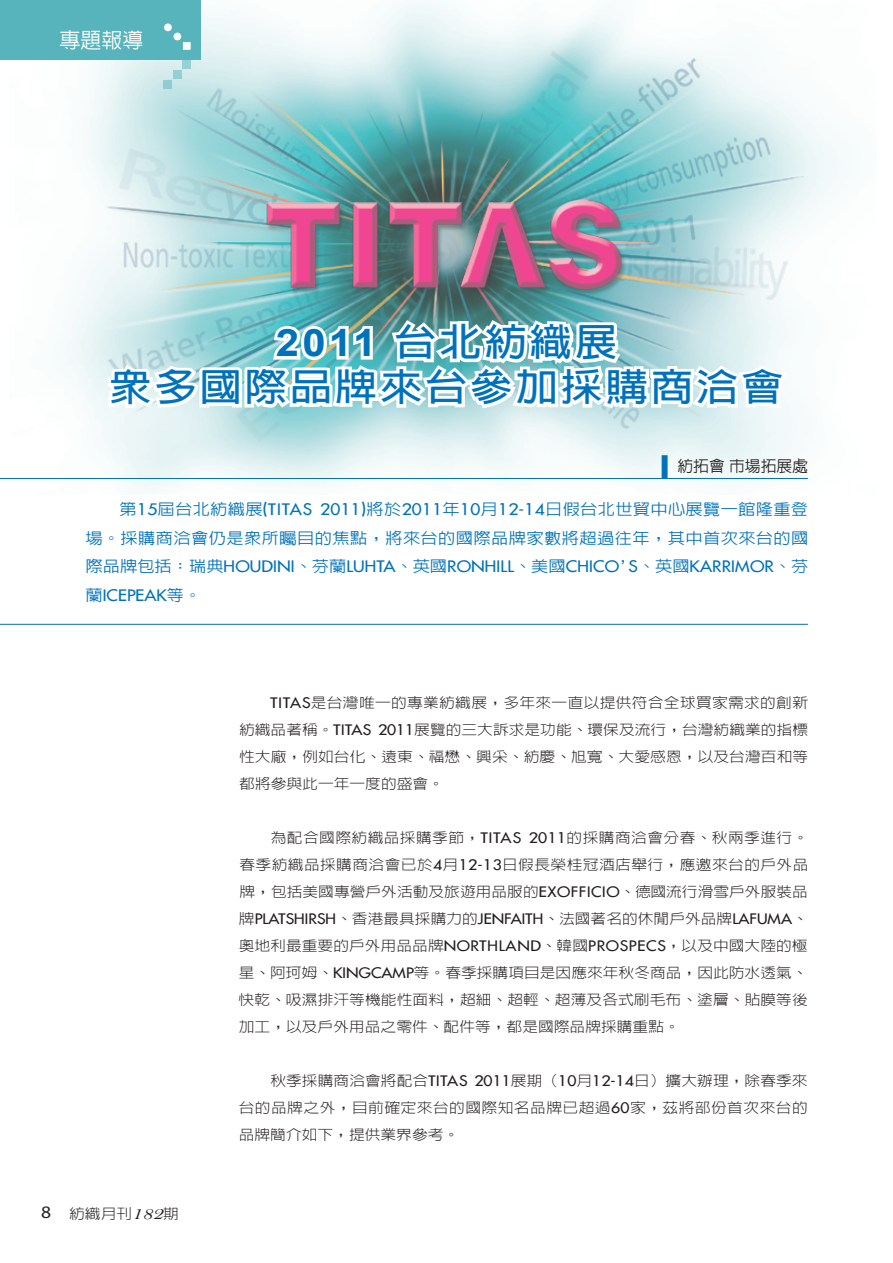
<style>
.page{position:relative;width:893px;height:1263px;background:#fff}
.page>*{position:absolute;margin:0;border:0;box-sizing:border-box;transform-origin:0 0}
.t1{font:700 37.8px/45px "AR Hei B5";letter-spacing:.075em;color:#0072bc;text-align:center;scale:1.11 1}
.t2{font:500 21px "AR Hei B5";color:#fff}
.t3{font:500 15.75px "AR Hei B5";color:#231f20}
.t4{font:500 15.45px/28.5px "AR Hei B5";letter-spacing:.025em;color:#0072bc;text-align:right;scale:1.11 1}
.t5{font:15.45px/28.5px "Futura 2";letter-spacing:.005em;color:#0072bc;scale:1.11 1}
.t6{font:300 14.1px/27px "AR Hei B5";letter-spacing:.005em;color:#231f20;text-align:justify;scale:1.11 1}
.t7{font:14.1px "Futura 2";color:#231f20;scale:1.11 1}
.s1{font-family:"Arial"}
.s2{font-size:23.7px;color:#0072bc}
.s3{font-family:"Futura 2";font-weight:400}
.s4{font-family:"AR Hei B5";font-weight:500}
.s5{font-family:"AR Hei B5";font-weight:300}
.s6{font-family:"Myriad Pro";font-weight:400;font-size:17.55px}
.s7{font-family:"Bell MT Italic";font-weight:400;font-size:18.9px}
</style>
<div class="page">
<img style="left:65px;top:0;width:778px;height:491px">
<img style="left:193px;top:161px;width:502px;height:155px">
<div style="left:0;top:0;width:200px;height:60px;background:#57b4bc"></div>
<div style="left:164px;top:23px;width:8px;height:8px;background:#fff;border-radius:50%"></div>
<div style="left:173px;top:33px;width:8px;height:7px;background:#fff;border-radius:50%"></div>
<div style="left:183px;top:61px;width:8px;height:8px;background:#98d0d5"></div>
<div style="left:173px;top:70px;width:9px;height:9px;background:#94cfd4"></div>
<div style="left:164px;top:80px;width:8px;height:8px;background:#90cdd3"></div>
<div style="left:183px;top:42px;width:8px;height:8px;background:#fff"></div>
<svg style="left:102px;top:316px;width:689px;height:96px"></svg>
<hr style="left:0;top:478px;width:808px;height:1px;background:#0072bc">
<hr style="left:0;top:624px;width:808px;height:1px;background:#0072bc">
<h2 class="t2" style="left:60px;top:29px;width:85px">專題報導</h2>
<h1 class="t1" style="left:109px;top:320px;width:609px"><span class="s1">2011</span> 台北紡織展<br>眾多國際品牌來台參加採購商洽會</h1>
<p class="t3" style="left:662px;top:458px;width:148px"><span class="s2">▍</span>紡拓會市場拓展處</p>
<p class="t4" style="left:85px;top:495px;width:653px">第<span class="s3">15</span>屆台北紡織展<span class="s3">(TITAS 2011)</span>將於<span class="s3">2011</span>年<span class="s3">10</span>月<span class="s3">12-14</span>日假台北世貿中心展覽一館隆重登<br>場。採購商洽會仍是眾所矚目的焦點，將來台的國際品牌家數將超過往年，其中首次來台的國</p>
<p class="t5" style="left:85px;top:552px;width:653px"><span class="s4">際品牌包括：瑞典</span>HOUDINI<span class="s4">、芬蘭</span>LUHTA<span class="s4">、英國</span>RONHILL<span class="s4">、美國</span>CHICO<span class="s4">’</span>S<span class="s4">、英國</span>KARRIMOR<span class="s4">、芬蘭</span>ICEPEAK<span class="s4">等。</span></p>
<p class="t6" style="left:239px;top:689px;width:514px;text-indent:31px"><span class="s3">TITAS</span>是台灣唯一的專業紡織展，多年來一直以提供符合全球買家需求的創新紡織品著稱。<span class="s3">TITAS 2011</span>展覽的三大訴求是功能、環保及流行，台灣紡織業的指標性大廠，例如台化、遠東、福懋、興采、紡慶、旭寬、大愛感恩，以及台灣百和等都將參與此一年一度的盛會。</p>
<p class="t6" style="left:239px;top:824px;width:514px;text-indent:31px">為配合國際紡織品採購季節，<span class="s3">TITAS 2011</span>的採購商洽會分春、秋兩季進行。春季紡織品採購商洽會已於<span class="s3">4</span>月<span class="s3">12-13</span>日假長榮桂冠酒店舉行，應邀來台的戶外品牌，包括美國專營戶外活動及旅遊用品服的<span class="s3">EXOFFICIO</span>、德國流行滑雪戶外服裝品</p>
<p class="t7" style="left:239px;top:909px;width:514px"><span class="s5">牌</span>PLATSHIRSH<span class="s5">、香港最具採購力的</span>JENFAITH<span class="s5">、法國著名的休閒戶外品牌</span>LAFUMA<span class="s5">、</span></p>
<p class="t6" style="left:239px;top:932px;width:514px">奧地利最重要的戶外用品品牌<span class="s3">NORTHLAND</span>、韓國<span class="s3">PROSPECS</span>，以及中國大陸的極星、阿珂姆、<span class="s3">KINGCAMP</span>等。春季採購項目是因應來年秋冬商品，因此防水透氣、快乾、吸濕排汗等機能性面料，超細、超輕、超薄及各式刷毛布、塗層、貼膜等後加工，以及戶外用品之零件、配件等，都是國際品牌採購重點。</p>
<p class="t6" style="left:41px;top:1200px;width:126px"><span class="s6">8</span> 紡織月刊<span class="s7">182</span>期</p>
<p class="t6" style="left:239px;top:1067px;width:514px;text-indent:32px">秋季採購商洽會將配合<span class="s3">TITAS 2011</span>展期（<span class="s3">10</span>月<span class="s3">12-14</span>日）擴大辦理，除春季來台的品牌之外，目前確定來台的國際知名品牌已超過<span class="s3">60</span>家，茲將部份首次來台的品牌簡介如下，提供業界參考。</p>
</div>
